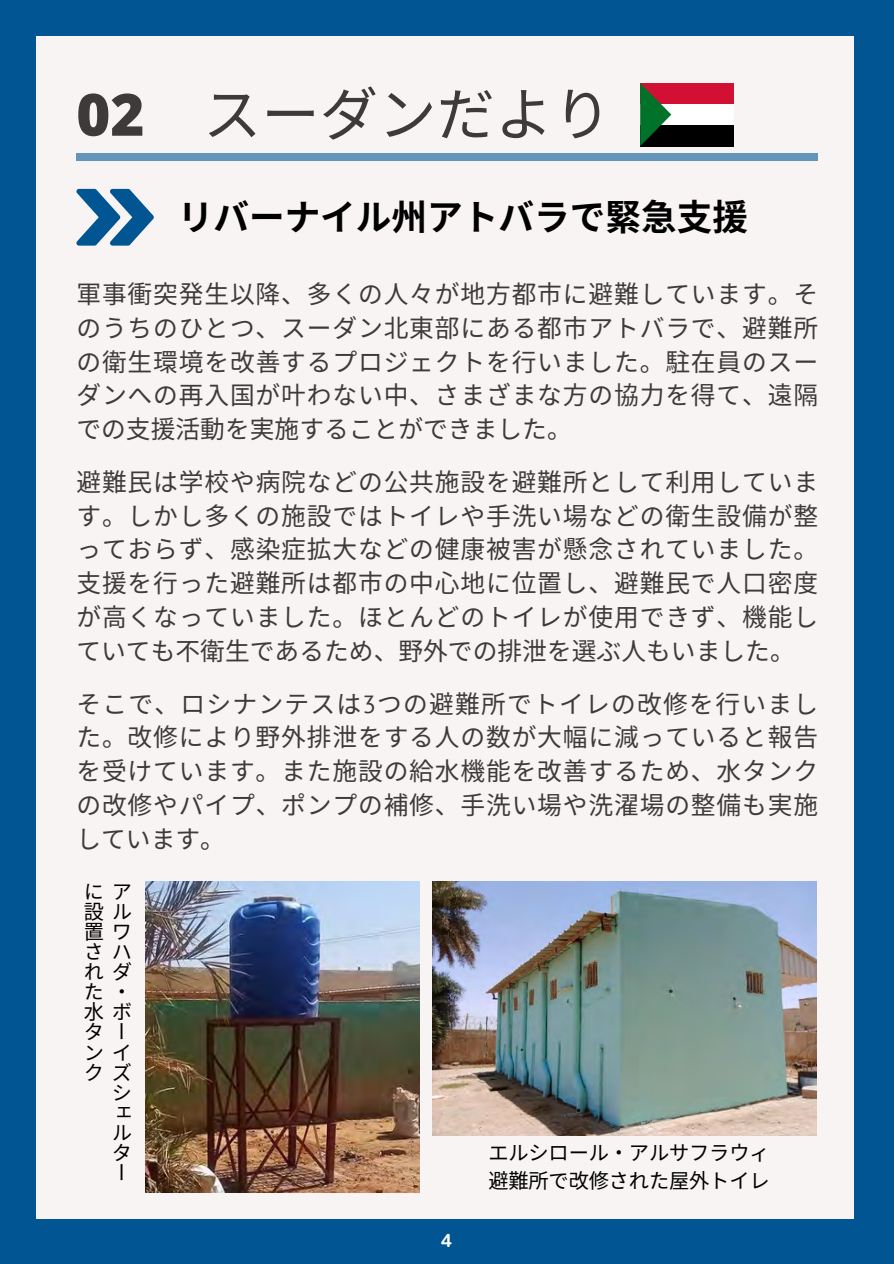
<style>
.page{position:relative;width:894px;height:1264px;background:#fff}
.page>*{position:absolute;margin:0;border:0;box-sizing:border-box;transform-origin:0 0}
.t1{font:58.35px "Noto Sans CJ Ksc";color:#3e3a39}
.t2{font:700 35.55px "Noto Sans CJ Ksc";color:#000}
.t3{font:24.75px/33.8px "Noto Sans CJ Ksc";letter-spacing:.035em;color:#3e3a39;text-align:justify}
.t4{font:20.25px/20.1px "Noto Sans CJ Ksc";letter-spacing:-.01em;color:#000}
.t5{font:18px "rounded mplus 1 p bold";color:#fff}
.s1{font-family:"Open Sans";font-weight:800}
.s2{font-family:"PT Sans"}
</style>
<div class="page">
<div style="left:0;top:0;width:893px;height:1263px;background:#005592"></div>
<div style="left:36px;top:36px;width:817px;height:1182px;background:#f8f4f4"></div>
<div style="left:76px;top:154px;width:741px;height:7px;background:#6394b9"></div>
<div style="left:640px;top:83px;width:93px;height:21px;background:#d21034"></div>
<div style="left:640px;top:104px;width:93px;height:21px;background:#fff"></div>
<div style="left:640px;top:125px;width:93px;height:21px;background:#000"></div>
<svg style="left:640px;top:83px;width:31px;height:63px"></svg>
<svg style="left:76px;top:189px;width:78px;height:57px"></svg>
<img style="left:432px;top:881px;width:384px;height:254px">
<img style="left:145px;top:881px;width:275px;height:311px">
<p class="t1" style="left:76px;top:68px;width:536px"><span class="s1">02</span> スーダンだより</p>
<h3 class="t2" style="left:178px;top:189px;width:571px">リバーナイル州アトバラで緊急支援</h3>
<h1 class="t3" style="left:76px;top:276px;width:743px;text-align:left">軍事衝突発生以降、多くの人々が地方都市に避難しています。そのうちのひとつ、スーダン北東部にある都市アトバラで、避難所の衛生環境を改善するプロジェクトを行いました。駐在員のスーダンへの再入国が叶わない中、さまざまな方の協力を得て、遠隔での支援活動を実施することができました。</h1>
<p class="t3" style="left:76px;top:463px;width:743px">避難民は学校や病院などの公共施設を避難所として利用しています。しかし多くの施設ではトイレや手洗い場などの衛生設備が整っておらず、感染症拡大などの健康被害が懸念されていました。支援を行った避難所は都市の中心地に位置し、避難民で人口密度が高くなっていました。ほとんどのトイレが使用できず、機能していても不衛生であるため、野外での排泄を選ぶ人もいました。</p>
<p class="t3" style="left:76px;top:685px;width:743px">そこで、ロシナンテスは<span class="s2">3</span>つの避難所でトイレの改修を行いました。改修により野外排泄をする人の数が大幅に減っていると報告を受けています。また施設の給水機能を改善するため、水タンクの改修やパイプ、ポンプの補修、手洗い場や洗濯場の整備も実施しています。</p>
<p class="t4" style="left:84px;top:880px;width:20px">に設置された水タンク</p>
<p class="t4" style="left:112px;top:880px;width:22px">アルワハダ・ボーイズシェルター</p>
<h3 class="t5" style="left:441px;top:1227px;width:13px">4</h3>
<p class="t4" style="left:488px;top:1141px;width:283px">エルシロール・アルサフラウィ</p>
<p class="t4" style="left:488px;top:1169px;width:283px">避難所で改修された屋外トイレ</p>
</div>
